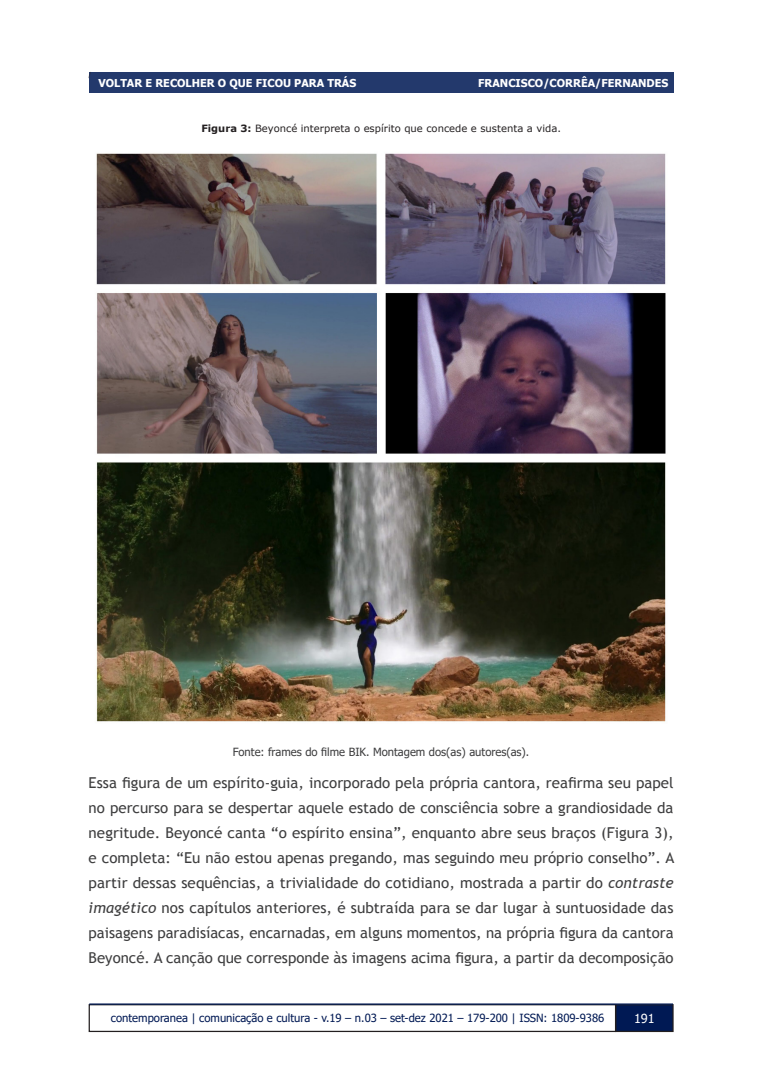
<style>
.page{position:relative;width:780px;height:1088px;background:#fff}
.page>*{position:absolute;margin:0;border:0;box-sizing:border-box;transform-origin:0 0}
.t1{font:15px/25px "Trebuchet MS";color:#3e3e3f;text-align:justify}
.t2{font:12.5px "Tahoma";color:#fff}
.t3{font:11.25px "Tahoma";color:#001954}
.t4{font:11.25px "Tahoma";color:#3e3e3f}
.t5{font:700 10.88px "Tahoma";color:#fff}
.t6{font:10px "Verdana";color:#231f20}
.t7{font:8.75px "Times New Roman";color:#231f20}
.s1{font-weight:700}
.s2{font-style:italic}
</style>
<div class="page">
<div style="left:89px;top:73px;width:584px;height:20px;background:#23396c"></div>
<div style="left:615px;top:1005px;width:58px;height:26px;background:#001954"></div>
<div style="left:615px;top:1004px;width:58px;height:28px;border:1px solid #231f20"></div>
<div style="left:89px;top:1004px;width:527px;height:28px;border:1px solid #231f20"></div>
<hr style="left:89px;top:1003px;width:584px;height:2px;background:#001954">
<img style="left:96px;top:153px;width:570px;height:569px">
<p class="t7" style="left:89px;top:69px;width:4px">/</p>
<p class="t5" style="left:98px;top:75px;width:259px">VOLTAR E RECOLHER O QUE FICOU PARA TRÁS</p>
<p class="t5" style="left:478px;top:75px;width:192px">FRANCISCO/CORRÊA/FERNANDES</p>
<p class="t6" style="left:201px;top:122px;width:361px"><span class="s1">Figura 3:</span> Beyoncé interpreta o espírito que concede e sustenta a vida.</p>
<p class="t4" style="left:233px;top:744px;width:298px">Fonte: frames do filme BIK. Montagem dos(as) autores(as).</p>
<p class="t1" style="left:89px;top:770px;width:587px">Essa figura de um espírito-guia, incorporado pela própria cantora, reafirma seu papel no percurso para se despertar aquele estado de consciência sobre a grandiosidade da negritude. Beyoncé canta “o espírito ensina”, enquanto abre seus braços (Figura 3), e completa: “Eu não estou apenas pregando, mas seguindo meu próprio conselho”. A partir dessas sequências, a trivialidade do cotidiano, mostrada a partir do <span class="s2">contraste imagético</span> nos capítulos anteriores, é subtraída para se dar lugar à suntuosidade das paisagens paradisíacas, encarnadas, em alguns momentos, na própria figura da cantora Beyoncé. A canção que corresponde às imagens acima figura, a partir da decomposição</p>
<p class="t3" style="left:111px;top:1011px;width:495px">contemporanea | comunicação e cultura - v.19 – n.03 – set-dez 2021 – 179-200 | ISSN: 1809-9386</p>
<p class="t2" style="left:634px;top:1010px;width:22px">191</p>
</div>
